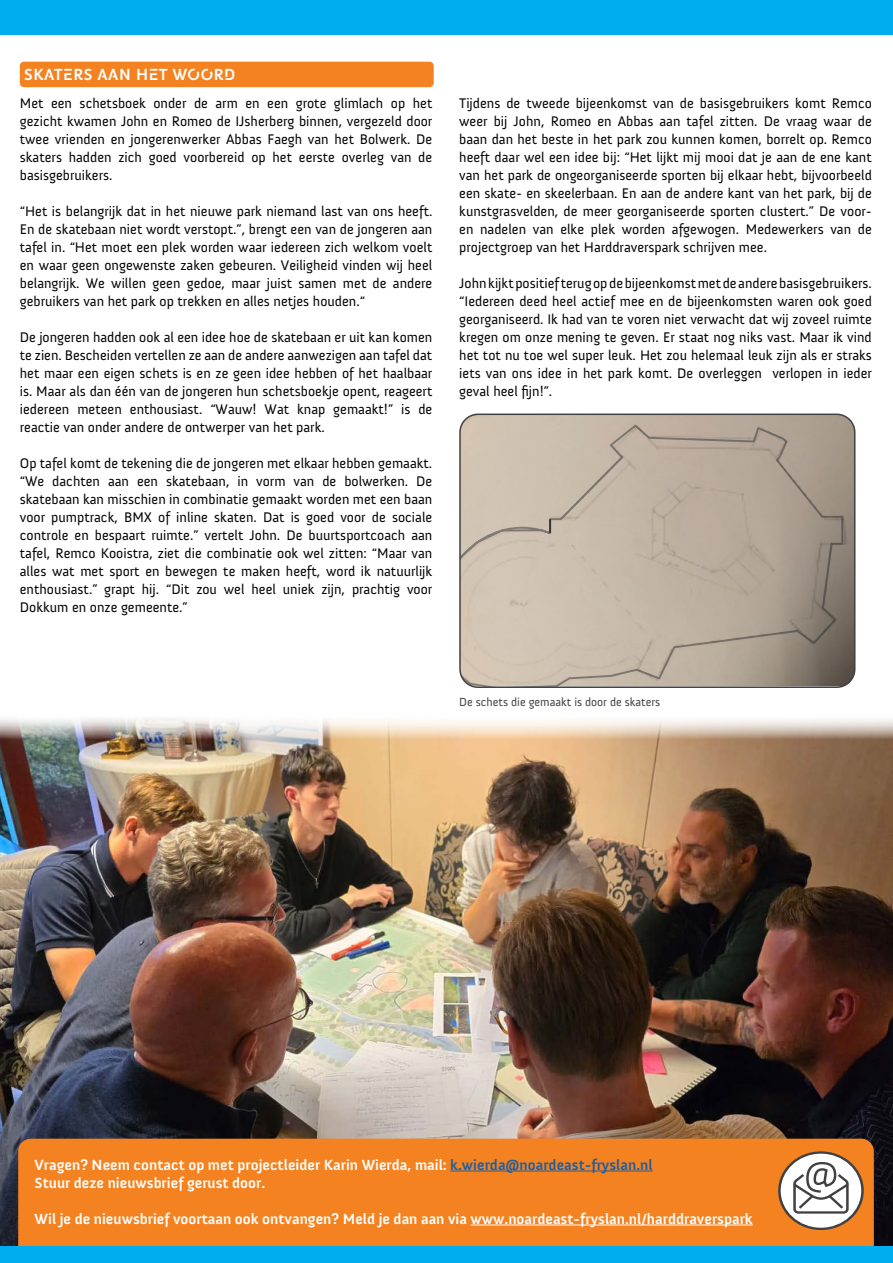
<style>
.page{position:relative;width:893px;height:1263px;background:#fff}
.page>*{position:absolute;margin:0;border:0;box-sizing:border-box;transform-origin:0 0}
.t1{font:16.5px "NOARDEAST Caps";letter-spacing:.03em;color:#fff}
.t2{font:700 15px/18px "Anivers";color:#fff}
.t3{font:14.25px/18px "Anivers";color:#000;text-align:justify}
.t4{font:12px "Anivers";color:#414042}
.s1{color:#215e9e}
</style>
<div class="page">
<img style="left:0;top:718px;width:893px;height:528px">
<div style="left:0;top:0;width:893px;height:34px;background:#00aeef"></div>
<div style="left:18px;top:1139px;width:856px;height:107px;background:#f58220"></div>
<hr style="left:450px;top:1170px;width:203px;height:1px;background:#215e9e">
<hr style="left:471px;top:1224px;width:282px;height:1px;background:#fff">
<div style="left:0;top:1246px;width:893px;height:17px;background:#00aeef"></div>
<svg style="left:778px;top:1151px;width:86px;height:79px"></svg>
<div style="left:20px;top:62px;width:414px;height:25px;background:#f58220;border-radius:4px"></div>
<img style="left:462px;top:414px;width:393px;height:272px">
<svg style="left:462px;top:424px;width:381px;height:262px"></svg>
<svg style="left:549px;top:519px;width:2px;height:14px"></svg>
<div style="left:459px;top:414px;width:396px;height:274px;border:2px solid #414042;border-radius:18px"></div>
<p class="t1" style="left:24px;top:66px;width:212px">SKATERS AAN HET WOORD</p>
<p class="t3" style="left:20px;top:94px;width:414px">Met een schetsboek onder de arm en een grote glimlach op het gezicht kwamen John en Romeo de IJsherberg binnen, vergezeld door twee vrienden en jongerenwerker Abbas Faegh van het Bolwerk. De skaters hadden zich goed voorbereid op het eerste overleg van de basisgebruikers.</p>
<p class="t3" style="left:20px;top:202px;width:414px">“Het is belangrijk dat in het nieuwe park niemand last van ons heeft.<br>En de skatebaan niet wordt verstopt.”, brengt een van de jongeren aan tafel in. “Het moet een plek worden waar iedereen zich welkom voelt en waar geen ongewenste zaken gebeuren. Veiligheid vinden wij heel belangrijk. We willen geen gedoe, maar juist samen met de andere gebruikers van het park op trekken en alles netjes houden.“</p>
<p class="t3" style="left:20px;top:328px;width:414px">De jongeren hadden ook al een idee hoe de skatebaan er uit kan komen te zien. Bescheiden vertellen ze aan de andere aanwezigen aan tafel dat het maar een eigen schets is en ze geen idee hebben of het haalbaar is. Maar als dan één van de jongeren hun schetsboekje opent, reageert iedereen meteen enthousiast. “Wauw! Wat knap gemaakt!” is de reactie van onder andere de ontwerper van het park.</p>
<p class="t3" style="left:20px;top:454px;width:414px">Op tafel komt de tekening die de jongeren met elkaar hebben gemaakt. “We dachten aan een skatebaan, in vorm van de bolwerken. De skatebaan kan misschien in combinatie gemaakt worden met een baan voor pumptrack, BMX of inline skaten. Dat is goed voor de sociale controle en bespaart ruimte.” vertelt John. De buurtsportcoach aan tafel, Remco Kooistra, ziet die combinatie ook wel zitten: “Maar van alles wat met sport en bewegen te maken heeft, word ik natuurlijk enthousiast.” grapt hij. “Dit zou wel heel uniek zijn, prachtig voor Dokkum en onze gemeente.”</p>
<p class="t3" style="left:459px;top:94px;width:414px">Tijdens de tweede bijeenkomst van de basisgebruikers komt Remco weer bij John, Romeo en Abbas aan tafel zitten. De vraag waar de baan dan het beste in het park zou kunnen komen, borrelt op. Remco heeft daar wel een idee bij: “Het lijkt mij mooi dat je aan de ene kant van het park de ongeorganiseerde sporten bij elkaar hebt, bijvoorbeeld een skate- en skeelerbaan. En aan de andere kant van het park, bij de kunstgrasvelden, de meer georganiseerde sporten clustert.” De voor&shy;en nadelen van elke plek worden afgewogen. Medewerkers van de projectgroep van het Harddraverspark schrijven mee.</p>
<p class="t3" style="left:459px;top:274px;width:414px">John kijkt positief terug op de bijeenkomst met de andere basisgebruikers. “Iedereen deed heel actief mee en de bijeenkomsten waren ook goed georganiseerd. Ik had van te voren niet verwacht dat wij zoveel ruimte kregen om onze mening te geven. Er staat nog niks vast. Maar ik vind het tot nu toe wel super leuk. Het zou helemaal leuk zijn als er straks iets van ons idee in het park komt. De overleggen verlopen in ieder geval heel fijn!”.</p>
<p class="t4" style="left:459px;top:696px;width:203px">De schets die gemaakt is door de skaters</p>
<p class="t2" style="left:35px;top:1156px;width:620px">Vragen? Neem contact op met projectleider Karin Wierda, mail: <span class="s1">k.wierda@noardeast-fryslan.nl<br></span>Stuur deze nieuwsbrief gerust door.</p>
<p class="t2" style="left:35px;top:1210px;width:720px">Wil je de nieuwsbrief voortaan ook ontvangen? Meld je dan aan via www.noardeast-fryslan.nl/harddraverspark</p>
</div>
